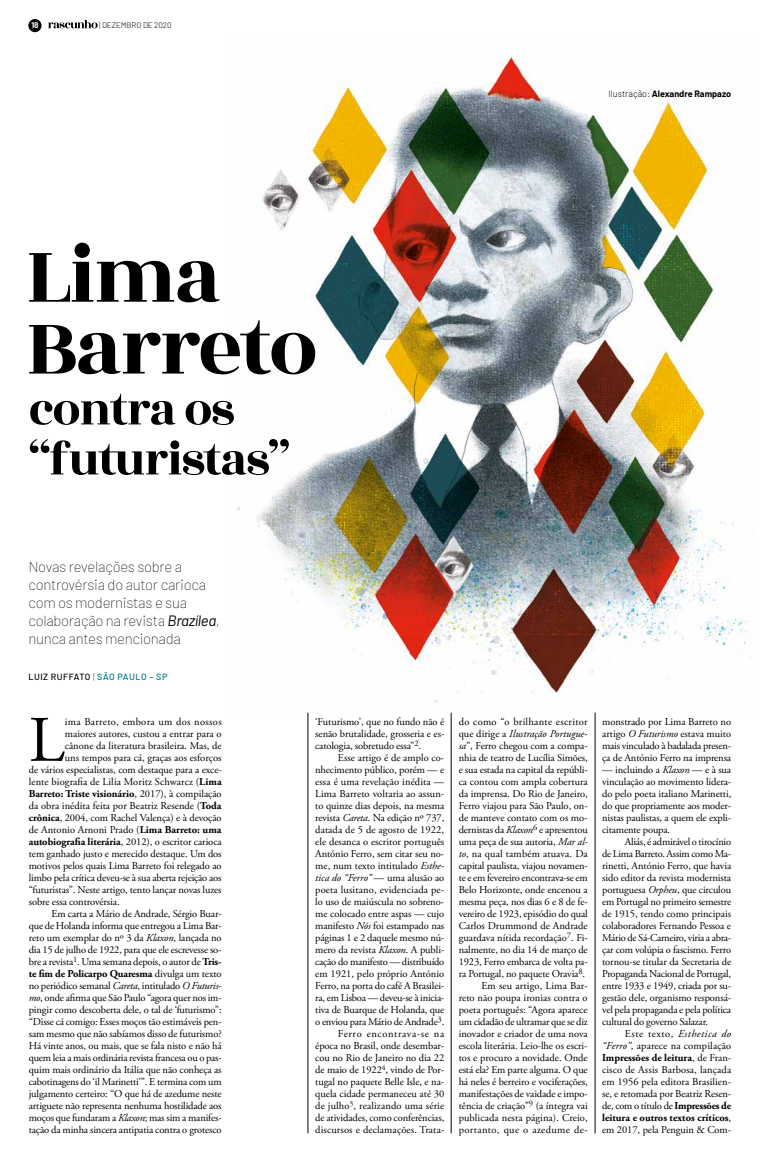
<style>
.page{position:relative;width:760px;height:1160px;background:#fff}
.page>*{position:absolute;margin:0;border:0;box-sizing:border-box;transform-origin:0 0}
.t1{font:86.7px/71.8px "Rozha One";letter-spacing:-.03em;color:#000}
.t2{font:64.8px "Adobe Garamond Pro";color:#000}
.t3{font:50px/50px "Rozha One";letter-spacing:-.03em;color:#000}
.t4{font:100 15px/18px "Barlow";letter-spacing:-.02em;color:#000}
.t5{font:10.5px/12px "Adobe Garamond Pro";letter-spacing:-.01em;color:#000;text-align:justify}
.t6{font:700 10.5px "Adobe Garamond Pro";letter-spacing:-.01em;color:#000}
.t7{font:10.5px "Adobe Garamond Pro";letter-spacing:.01em;color:#000}
.t8{font:10.5px "Adobe Garamond Pro";letter-spacing:.03em;color:#000}
.t9{font:700 9px "Barlow";color:#000}
.t10{font:500 9px "Barlow";letter-spacing:.06em;color:#000}
.t11{font:300 8px "Barlow";letter-spacing:-.005em;color:#000}
.t12{font:700 8px "Barlow";color:#fff}
.s1{font-weight:300}
.s2{font-weight:400;font-style:italic}
.s3{font-weight:200}
.s4{color:#00747e}
.s5{font-weight:700}
.s6{font-weight:400}
.s7{font-style:italic}
</style>
<div class="page">
<img style="left:237px;top:48px;width:514px;height:655px">
<hr style="left:308px;top:712px;width:1px;height:421px;background:#000">
<hr style="left:451px;top:712px;width:1px;height:421px;background:#000">
<hr style="left:595px;top:712px;width:1px;height:421px;background:#000">
<svg style="left:48px;top:20px;width:50px;height:8px"></svg>
<div style="left:28px;top:19px;width:14px;height:13px;background:#000;border-radius:50%"></div>
<p class="t12" style="left:31px;top:20px;width:9px">18</p>
<p class="t11" style="left:99px;top:20px;width:74px">| DEZEMBRO DE 2020</p>
<p class="t9" style="left:608px;top:87px;width:124px"><span class="s1">Ilustração:</span> Alexandre Rampazo</p>
<h1 class="t1" style="left:26px;top:241px;width:293px">Lima<br>Barreto</h1>
<h3 class="t3" style="left:29px;top:385px;width:262px">contra os “futuristas”</h3>
<h3 class="t4" style="left:28px;top:556px;width:193px">Novas revelações sobre a controvérsia do autor carioca com os modernistas e sua colaboração na revista <span class="s2">Brazílea</span>, nunca antes mencionada</h3>
<p class="t10" style="left:28px;top:670px;width:140px">LUIZ RUFFATO <span class="s3">|</span> <span class="s4">SÃO PAULO – SP</span></p>
<h2 class="t2" style="left:29px;top:701px;width:37px">L</h2>
<p class="t8" style="left:65px;top:715px;width:158px">ima Barreto, embora um dos nossos</p>
<p class="t5" style="left:65px;top:727px;width:158px">maiores autores, custou a entrar para o</p>
<p class="t5" style="left:65px;top:739px;width:158px">cânone da literatura brasileira. Mas, de</p>
<p class="t5" style="left:65px;top:751px;width:158px">uns tempos para cá, graças aos esforços</p>
<p class="t5" style="left:29px;top:763px;width:195px">de vários especialistas, com destaque para a exce-</p>
<p class="t7" style="left:29px;top:775px;width:194px">lente biografia de Lilia Moritz Schwarcz (<span class="s5">Lima</span></p>
<p class="t6" style="left:29px;top:787px;width:194px">Barreto: Triste visionário<span class="s6">, 2017), à compilação</span></p>
<p class="t5" style="left:29px;top:799px;width:194px">da obra inédita feita por Beatriz Resende (<span class="s5">Toda</span></p>
<p class="t5" style="left:29px;top:811px;width:194px"><span class="s5">crônica</span>, 2004, com Rachel Valença) e à devoção</p>
<p class="t5" style="left:29px;top:823px;width:194px">de Antonio Arnoni Prado (<span class="s5">Lima Barreto: uma</span></p>
<p class="t5" style="left:29px;top:835px;width:194px"><span class="s5">autobiografia literária</span>, 2012), o escritor carioca</p>
<p class="t5" style="left:29px;top:847px;width:194px">tem ganhado justo e merecido destaque. Um dos</p>
<p class="t5" style="left:29px;top:859px;width:194px">motivos pelos quais Lima Barreto foi relegado ao</p>
<p class="t5" style="left:29px;top:871px;width:194px">limbo pela crítica deveu-se à sua aberta rejeição aos</p>
<p class="t5" style="left:29px;top:883px;width:194px">“futuristas”. Neste artigo, tento lançar novas luzes</p>
<p class="t5" style="left:29px;top:895px;width:92px">sobre essa controvérsia.</p>
<p class="t5" style="left:51px;top:907px;width:172px">Em carta a Mário de Andrade, Sérgio Buar-</p>
<p class="t5" style="left:29px;top:919px;width:194px">que de Holanda informa que entregou a Lima Bar-</p>
<p class="t5" style="left:29px;top:931px;width:194px">reto um exemplar do nº 3 da <span class="s7">Klaxon</span>, lançada no</p>
<p class="t5" style="left:29px;top:943px;width:194px">dia 15 de julho de 1922, para que ele escrevesse so-</p>
<p class="t5" style="left:29px;top:955px;width:194px">bre a revista<sup>1</sup>. Uma semana depois, o autor de <span class="s5">Tris-</span></p>
<p class="t6" style="left:29px;top:967px;width:194px">te fim de Policarpo Quaresma <span class="s6">divulga um texto</span></p>
<p class="t5" style="left:29px;top:979px;width:194px">no periódico semanal <span class="s7">Careta</span>, intitulado <span class="s7">O Futuris-</span></p>
<p class="t5" style="left:29px;top:991px;width:194px"><span class="s7">mo</span>, onde afirma que São Paulo “agora quer nos im-</p>
<p class="t5" style="left:29px;top:1003px;width:194px">pingir como descoberta dele, o tal de ‘futurismo”:</p>
<p class="t5" style="left:29px;top:1015px;width:194px">“Disse cá comigo: Esses moços tão estimáveis pen-</p>
<p class="t5" style="left:29px;top:1027px;width:194px">sam mesmo que não sabíamos disso de futurismo?</p>
<p class="t5" style="left:29px;top:1039px;width:194px">Há vinte anos, ou mais, que se fala nisto e não há</p>
<p class="t5" style="left:29px;top:1051px;width:194px">quem leia a mais ordinária revista francesa ou o pas-</p>
<p class="t5" style="left:29px;top:1063px;width:194px">quim mais ordinário da Itália que não conheça as</p>
<p class="t5" style="left:29px;top:1075px;width:194px">cabotinagens do ‘il Marinetti’”. E termina com um</p>
<p class="t5" style="left:29px;top:1087px;width:194px">julgamento certeiro: “O que há de azedume neste</p>
<p class="t5" style="left:29px;top:1099px;width:194px">artiguete não representa nenhuma hostilidade aos</p>
<p class="t5" style="left:29px;top:1111px;width:194px">moços que fundaram a <span class="s7">Klaxon</span>; mas sim a manifes-</p>
<p class="t5" style="left:29px;top:1123px;width:194px">tação da minha sincera antipatia contra o grotesco</p>
<p class="t5" style="left:315px;top:715px;width:131px">‘Futurismo’, que no fundo não é senão brutalidade, grosseria e es&shy;catologia, sobretudo essa”<sup>2</sup>.</p>
<p class="t5" style="left:315px;top:751px;width:131px;text-align:right">Esse artigo é de amplo co&shy;nhecimento público, porém — e essa é uma revelação inédita —<br>Lima Barreto voltaria ao assun&shy;to quinze dias depois, na mesma revista <span class="s7">Careta</span>. Na edição nº 737, datada de 5 de agosto de 1922, ele desanca o escritor português<br>António Ferro, sem citar seu no&shy;me, num texto intitulado <span class="s7">Esthe&shy;tica do “Ferro”</span> — uma alusão ao poeta lusitano, evidenciada pe&shy;lo uso de maiúscula no sobreno&shy;me colocado entre aspas — cujo manifesto <span class="s7">Nós</span> foi estampado nas páginas 1 e 2 daquele mesmo nú&shy;mero da revista <span class="s7">Klaxon</span>. A publi&shy;cação do manifesto — distribuído em 1921, pelo próprio António<br>Ferro, na porta do café A Brasilei&shy;ra, em Lisboa — deveu-se à inicia&shy;tiva de Buarque de Holanda, que o enviou para Mário de Andrade<sup>3</sup>.<br>Ferro encontrava-se na época no Brasil, onde desembar&shy;cou no Rio de Janeiro no dia 22 de maio de 1922<sup>4</sup>, vindo de Por&shy;tugal no paquete Belle Isle, e na&shy;quela cidade permaneceu até 30 de julho<sup>5</sup>, realizando uma série de atividades, como conferências, discursos e declamações. Trata-</p>
<p class="t5" style="left:459px;top:715px;width:131px;text-align:right">do como “o brilhante escritor que dirige a <span class="s7">Ilustração Portugue&shy;sa</span>”, Ferro chegou com a compa&shy;nhia de teatro de Lucília Simões, e sua estada na capital da repúbli&shy;ca contou com ampla cobertura da imprensa. Do Rio de Janeiro,<br>Ferro viajou para São Paulo, on&shy;de manteve contato com os mo&shy;dernistas da <span class="s7">Klaxon</span><sup>6</sup> e apresentou uma peça de sua autoria, <span class="s7">Mar al&shy;to</span>, na qual também atuava. Da capital paulista, viajou novamen&shy;te e em fevereiro encontrava-se em<br>Belo Horizonte, onde encenou a mesma peça, nos dias 6 e 8 de fe&shy;vereiro de 1923, episódio do qual<br>Carlos Drummond de Andrade guardava nítida recordação<sup>7</sup>. Fi&shy;nalmente, no dia 14 de março de<br>1923, Ferro embarca de volta pa&shy;ra Portugal, no paquete Oravia<sup>8</sup>.<br>Em seu artigo, Lima Bar-<br>reto não poupa ironias contra o poeta português: “Agora aparece um cidadão de ultramar que se diz inovador e criador de uma nova escola literária. Leio-lhe os escri&shy;tos e procuro a novidade. Onde está ela? Em parte alguma. O que há neles é berreiro e vociferações, manifestações de vaidade e impo&shy;tência de criação”<sup>9</sup> (a íntegra vai publicada nesta página). Creio, portanto, que o azedume de-</p>
<p class="t5" style="left:602px;top:715px;width:131px">monstrado por Lima Barreto no artigo <span class="s7">O Futurismo</span> estava muito mais vinculado à badalada presen&shy;ça de António Ferro na imprensa</p>
<p class="t5" style="left:602px;top:763px;width:131px">— incluindo a <span class="s7">Klaxon</span> — e à sua vinculação ao movimento lidera&shy;do pelo poeta italiano Marinetti, do que propriamente aos moder&shy;nistas paulistas, a quem ele expli&shy;citamente poupa.</p>
<p class="t5" style="left:602px;top:835px;width:131px;text-indent:23px">Aliás, é admirável o tirocínio de Lima Barreto. Assim como Ma&shy;rinetti, António Ferro, que havia sido editor da revista modernista portuguesa <span class="s7">Orpheu</span>, que circulou em Portugal no primeiro semestre de 1915, tendo como principais colaboradores Fernando Pessoa e Mário de Sá-Carneiro, viria a abra&shy;çar com volúpia o fascismo. Ferro tornou-se titular da Secretaria de Propaganda Nacional de Portugal, entre 1933 e 1949, criada por su&shy;gestão dele, organismo responsá&shy;vel pela propaganda e pela política cultural do governo Salazar.</p>
<p class="t5" style="left:602px;top:1027px;width:131px;text-indent:23px">Este texto, <span class="s7">Esthetica do “Ferro”</span>, aparece na compilação <span class="s5">Impressões de leitura</span>, de Fran&shy;cisco de Assis Barbosa, lançada em 1956 pela editora Brasilien&shy;se, e retomada por Beatriz Resen&shy;de, com o título de <span class="s5">Impressões de leitura e outros textos críticos</span>, em 2017, pela Penguin &amp; Com-</p>
</div>
